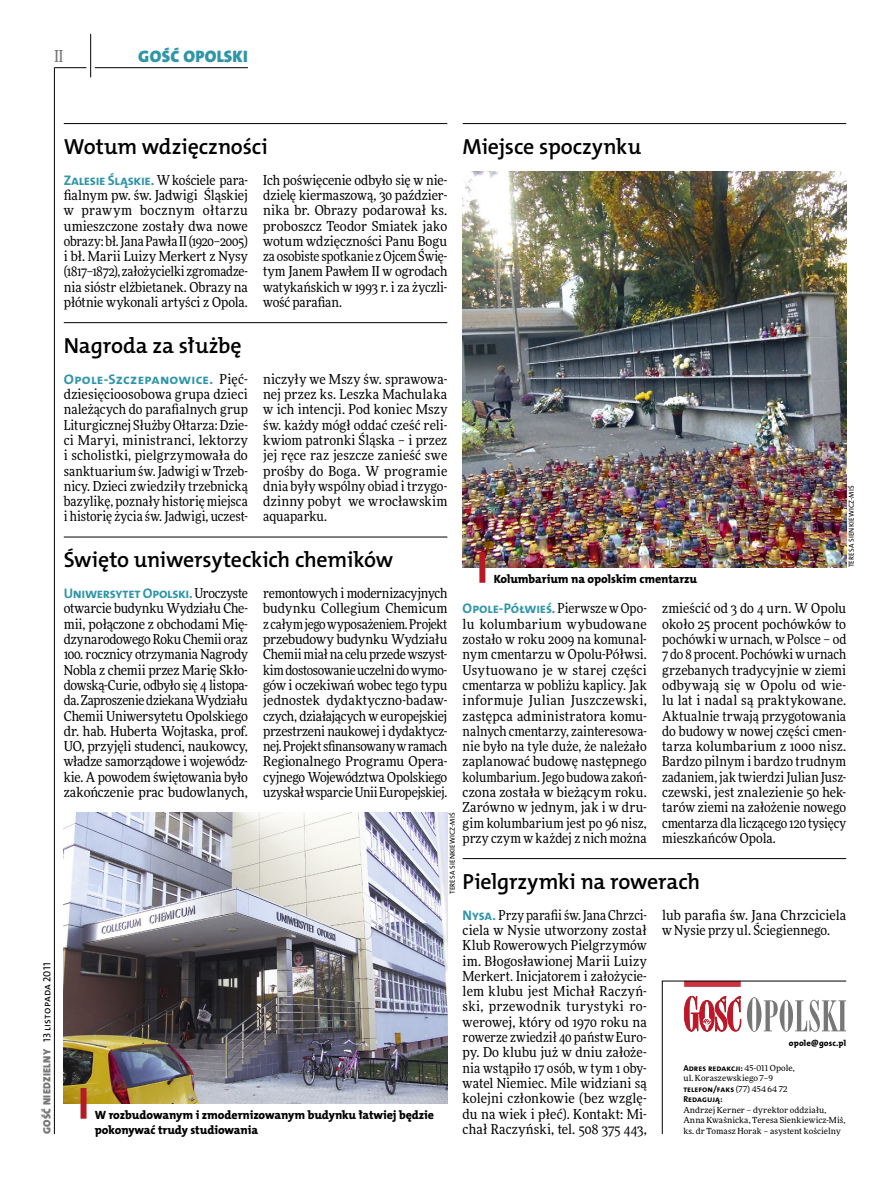
<style>
.page{position:relative;width:893px;height:1191px;background:#fff}
.page>*{position:absolute;margin:0;border:0;box-sizing:border-box;transform-origin:0 0}
.t1{font:21.9px "The Mix HP6 Se Bld";letter-spacing:-.01em;color:#000}
.t2{font:16.65px "The Mix HP9 Blk";letter-spacing:.02em;color:#2f95a8}
.t3{font:500 16.5px "Freeday Narrow";color:#777778;scale:.9 1}
.t4{font:13.95px "The Mix HP7 Bld";letter-spacing:-.01em;color:#2f95a8}
.t5{font:13.95px "The Mix HP7 Bld";letter-spacing:.015em;color:#2f95a8}
.t6{font:13.65px/15.3px "Freeday Narrow News";color:#000;text-align:justify}
.t7{font:12px/15.3px "The Mix HP8 Ex Bld";letter-spacing:-.005em;color:#000}
.t8{font:10.5px "The Mix HP5 Plain";color:#000}
.t9{font:8.55px/10.5px "The Mix HP7 Bld";letter-spacing:.005em;color:#000}
.t10{font:8.55px "The Mix HP8 Ex Bld";letter-spacing:.055em;color:#000}
.t11{font:8.4px/10.5px "Freeday News";letter-spacing:.01em;color:#000}
.t12{font:7.2px "The Mix HP5 Plain";letter-spacing:.015em;color:#000}
.s1{font-family:"Freeday Narrow News";font-size:13.65px;color:#000}
.s2{font-family:"The Mix HP9 Blk";color:#777778}
.s3{font-family:"The Mix HP7 Bld";font-size:13.95px;color:#2f95a8}
.s4{font-family:"Freeday News";font-size:8.4px}
</style>
<div class="page">
<hr style="left:54px;top:67px;width:1px;height:1067px;background:#000">
<hr style="left:90px;top:34px;width:1px;height:43px;background:#000">
<hr style="left:54px;top:67px;width:32px;height:1px;background:#000">
<hr style="left:95px;top:67px;width:153px;height:1px;background:#000">
<hr style="left:64px;top:123px;width:383px;height:1px;background:#000">
<hr style="left:463px;top:858px;width:383px;height:1px;background:#000">
<hr style="left:463px;top:123px;width:383px;height:1px;background:#000">
<hr style="left:64px;top:537px;width:383px;height:1px;background:#000">
<hr style="left:64px;top:322px;width:383px;height:1px;background:#000">
<img style="left:463px;top:171px;width:383px;height:396px">
<img style="left:64px;top:812px;width:383px;height:291px">
<div style="left:479px;top:552px;width:6px;height:31px;background:#b51b24"></div>
<div style="left:81px;top:1088px;width:6px;height:30px;background:#b51b24"></div>
<svg style="left:662px;top:980px;width:185px;height:154px"></svg>
<p class="t3" style="left:54px;top:46px;width:11px">II</p>
<p class="t2" style="left:138px;top:46px;width:111px">GOŚĆ OPOLSKI</p>
<h1 class="t1" style="left:64px;top:132px;width:206px">Wotum wdzięczności</h1>
<p class="t4" style="left:64px;top:171px;width:186px">Zalesie Śląskie. <span class="s1">W kościele para-</span></p>
<p class="t6" style="left:64px;top:187px;width:186px">fialnym pw. św. Jadwigi Śląskiej w prawym bocznym ołtarzu umieszczone zostały dwa nowe obrazy: bł. Jana Pawła II (1920–2005) i bł. Marii Luizy Merkert z Nysy (1817–1872), założycielki zgromadze&shy;nia sióstr elżbietanek. Obrazy na płótnie wykonali artyści z Opola.</p>
<h1 class="t1" style="left:64px;top:331px;width:179px">Nagroda za służbę</h1>
<p class="t6" style="left:263px;top:172px;width:186px">Ich poświęcenie odbyło się w nie&shy;dzielę kiermaszową, 30 paździer&shy;nika br. Obrazy podarował ks. proboszcz Teodor Smiatek jako wotum wdzięczności Panu Bogu za osobiste spotkanie z Ojcem Świę&shy;tym Janem Pawłem II w ogrodach watykańskich w 1993 r. i za życzli&shy;wość parafian.</p>
<h1 class="t1" style="left:463px;top:132px;width:180px">Miejsce spoczynku</h1>
<p class="t8" style="left:40px;top:1134px;width:173px;rotate:-90deg"><span class="s2">GOŚĆ NIEDZIELNY</span> 13 listopada 2011</p>
<p class="t5" style="left:64px;top:370px;width:186px">Opole-Szczepanowice. <span class="s1">Pięć-</span></p>
<p class="t6" style="left:64px;top:386px;width:186px">dziesięcioosobowa grupa dzieci należących do parafialnych grup Liturgicznej Służby Ołtarza: Dzie&shy;ci Maryi, ministranci, lektorzy i scholistki, pielgrzymowała do sanktuarium św. Jadwigi w Trzeb&shy;nicy. Dzieci zwiedziły trzebnicką bazylikę, poznały historię miejsca i historię życia św. Jadwigi, uczest-</p>
<p class="t6" style="left:263px;top:371px;width:186px">niczyły we Mszy św. sprawowa&shy;nej przez ks. Leszka Machulaka w ich intencji. Pod koniec Mszy św. każdy mógł oddać cześć reli&shy;kwiom patronki Śląska – i przez jej ręce raz jeszcze zanieść swe prośby do Boga. W programie dnia były wspólny obiad i trzygo&shy;dzinny pobyt we wrocławskim aquaparku.</p>
<p class="t12" style="left:847px;top:567px;width:83px;rotate:-90deg">Teresa Sienkiewicz-Miś</p>
<h1 class="t1" style="left:64px;top:546px;width:331px">Święto uniwersyteckich chemików</h1>
<p class="t7" style="left:494px;top:571px;width:205px">Kolumbarium na opolskim cmentarzu</p>
<p class="t6" style="left:263px;top:585px;width:186px">remontowych i modernizacyjnych budynku Collegium Chemicum z całym jego wyposażeniem. Projekt przebudowy budynku Wydziału Chemii miał na celu przede wszyst&shy;kim dostosowanie uczelni do wymo&shy;gów i oczekiwań wobec tego typu jednostek dydaktyczno-badaw&shy;czych, działających w europejskiej przestrzeni naukowej i dydaktycz&shy;nej. Projekt sfinansowany w ramach Regionalnego Programu Opera&shy;cyjnego Województwa Opolskiego uzyskał wsparcie Unii Europejskiej.</p>
<p class="t4" style="left:64px;top:584px;width:186px">Uniwersytet Opolski. <span class="s1">Uroczyste</span></p>
<p class="t6" style="left:64px;top:600px;width:186px">otwarcie budynku Wydziału Che&shy;mii, połączone z obchodami Mię&shy;dzynarodowego Roku Chemii oraz 100. rocznicy otrzymania Nagrody Nobla z chemii przez Marię Skło&shy;dowską-Curie, odbyło się 4 listopa&shy;da. Zaproszenie dziekana Wydziału Chemii Uniwersytetu Opolskiego dr. hab. Huberta Wojtaska, prof.<br>UO, przyjęli studenci, naukowcy, władze samorządowe i wojewódz&shy;kie. A powodem świętowania było zakończenie prac budowlanych,</p>
<p class="t4" style="left:463px;top:599px;width:186px">Opole-Półwieś. <span class="s1">Pierwsze w Opo-</span></p>
<p class="t6" style="left:463px;top:616px;width:186px">lu kolumbarium wybudowane zostało w roku 2009 na komunal&shy;nym cmentarzu w Opolu-Półwsi.<br>Usytuowano je w starej części cmentarza w pobliżu kaplicy. Jak informuje Julian Juszczewski, zastępca administratora komu&shy;nalnych cmentarzy, zainteresowa&shy;nie było na tyle duże, że należało zaplanować budowę następnego kolumbarium. Jego budowa zakoń&shy;czona została w bieżącym roku.<br>Zarówno w jednym, jak i w dru&shy;gim kolumbarium jest po 96 nisz, przy czym w każdej z nich można</p>
<p class="t6" style="left:662px;top:600px;width:186px">zmieścić od 3 do 4 urn. W Opolu około 25 procent pochówków to pochówki w urnach, w Polsce – od 7 do 8 procent. Pochówki w urnach grzebanych tradycyjnie w ziemi odbywają się w Opolu od wie&shy;lu lat i nadal są praktykowane.<br>Aktualnie trwają przygotowania do budowy w nowej części cmen&shy;tarza kolumbarium z 1000 nisz.<br>Bardzo pilnym i bardzo trudnym zadaniem, jak twierdzi Julian Jusz&shy;czewski, jest znalezienie 50 hek&shy;tarów ziemi na założenie nowego cmentarza dla liczącego 120 tysięcy mieszkańców Opola.</p>
<p class="t12" style="left:448px;top:894px;width:83px;rotate:-90deg">Teresa Sienkiewicz-Miś</p>
<h1 class="t1" style="left:463px;top:867px;width:239px">Pielgrzymki na rowerach</h1>
<p class="t7" style="left:95px;top:1107px;width:341px">W rozbudowanym i zmodernizowanym budynku łatwiej będzie pokonywać trudy studiowania</p>
<p class="t6" style="left:463px;top:907px;width:186px"><span class="s3">Nysa.</span> Przy parafii św. Jana Chrzci&shy;ciela w Nysie utworzony został Klub Rowerowych Pielgrzymów im. Błogosławionej Marii Luizy Merkert. Inicjatorem i założycie&shy;lem klubu jest Michał Raczyń&shy;ski, przewodnik turystyki ro&shy;werowej, który od 1970 roku na rowerze zwiedził 40 państw Euro&shy;py. Do klubu już w dniu założe&shy;nia wstąpiło 17 osób, w tym 1 oby&shy;watel Niemiec. Mile widziani są kolejni członkowie (bez wzglę&shy;du na wiek i płeć). Kontakt: Mi&shy;chał Raczyński, tel. 508 375 443,</p>
<p class="t6" style="left:662px;top:907px;width:186px">lub parafia św. Jana Chrzciciela w Nysie przy ul. Ściegiennego.</p>
<p class="t10" style="left:789px;top:1038px;width:59px">opole@gosc.pl</p>
<p class="t9" style="left:683px;top:1063px;width:113px">Adres redakcji: <span class="s4">45-011 Opole,</span></p>
<p class="t11" style="left:683px;top:1073px;width:91px">ul. Koraszewskiego 7–9</p>
<p class="t9" style="left:683px;top:1084px;width:106px">telefon/faks <span class="s4">(77) 454 64 72<br></span>Redagują:</p>
<p class="t11" style="left:683px;top:1104px;width:164px">Andrzej Kerner – dyrektor oddziału,<br>Anna Kwaśnicka, Teresa Sienkiewicz-Miś, ks. dr Tomasz Horak – asystent kościelny</p>
</div>
